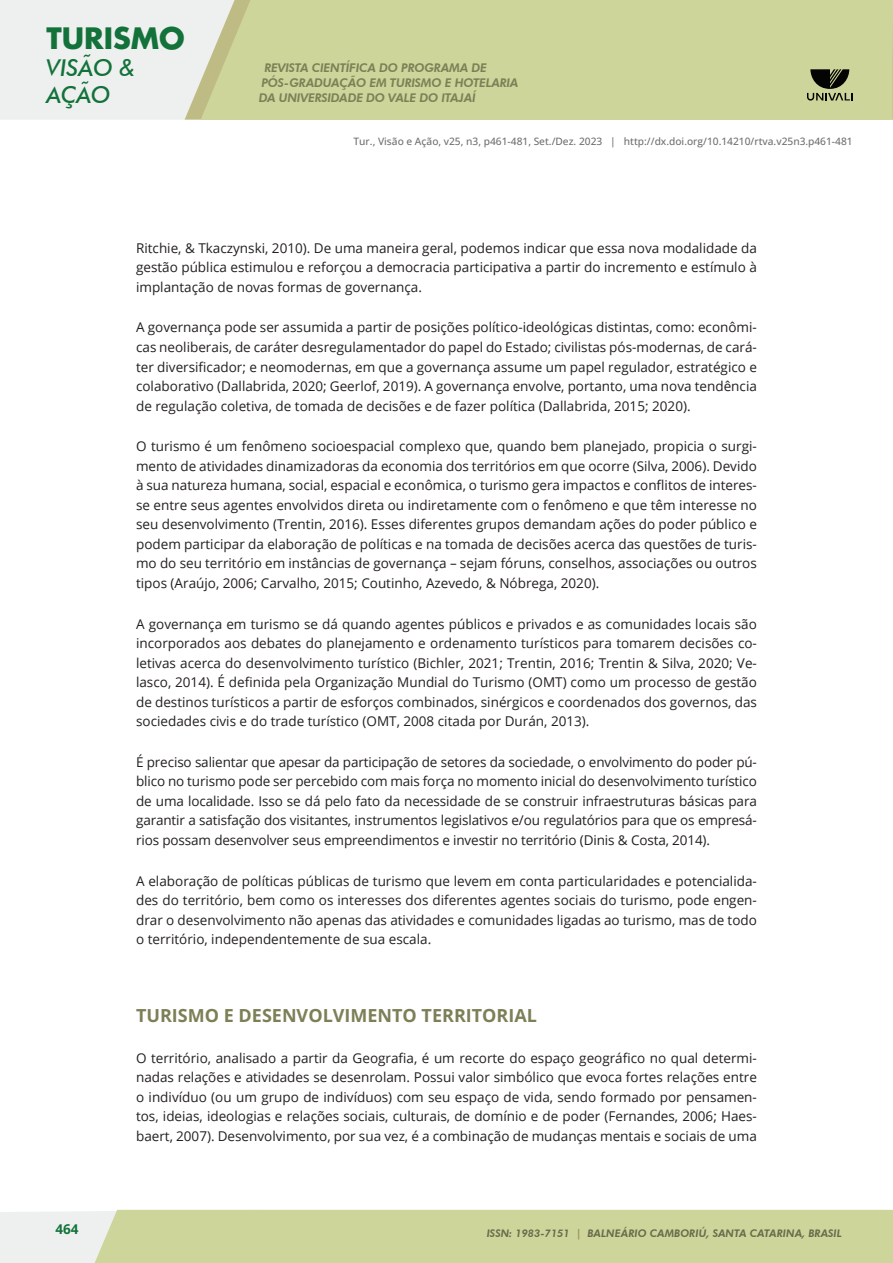
<style>
.page{position:relative;width:893px;height:1263px;background:#fff}
.page>*{position:absolute;margin:0;border:0;box-sizing:border-box;transform-origin:0 0}
.t1{font:700 28.8px "Futura";color:#13723a}
.t2{font:italic 500 23.25px/26.5px "Futura BT";color:#13723a}
.C_Art_-Título{font:700 18px "Open Sans";color:#7d8057}
.C_Art_-Texto{font:13.5px/19.5px "Open Sans";color:#231f20;text-align:justify}
.t3{font:700 13.5px "Open Sans";color:#13723a}
.t4{font:italic 800 12px/15px "Futura BT";letter-spacing:-.02em;color:#7d8057}
.t5{font:italic 800 10.5px "Futura BT";color:#696b4b}
.t6{font:500 10.2px "Open Sans";color:#6f706f}
.s1{color:#99905e}
</style>
<div class="page">
<div style="left:0;top:0;width:185px;height:120px;background:#eef0f0"></div>
<svg style="left:185px;top:0;width:708px;height:120px;background:#e4e5d9"></svg>
<div style="left:201px;top:0;width:691px;height:120px;background:#cdd59b"></div>
<svg style="left:0;top:1210px;width:893px;height:53px;background:#d0d8a5"></svg>
<svg style="left:807px;top:69px;width:46px;height:32px"></svg>
<h1 class="t1" style="left:46px;top:20px;width:140px">TURISMO</h1>
<h2 class="t2" style="left:46px;top:54px;width:90px">VISÃO &amp;<br>AÇÃO</h2>
<p class="t4" style="left:259px;top:60px;width:261px;text-indent:6px">REVISTA CIENTÍFICA DO PROGRAMA DE<br>PÓS-GRADUAÇÃO EM TURISMO E HOTELARIA<br>DA UNIVERSIDADE DO VALE DO ITAJAÍ</p>
<p class="t6" style="left:354px;top:134px;width:501px">Tur., Visão e Ação, v25, n3, p461-481, Set./Dez. 2023 | http://dx.doi.org/10.14210/rtva.v25n3.p461-481</p>
<p class="C_Art_-Texto" style="left:136px;top:238px;width:622px">Ritchie, &amp; Tkaczynski, 2010). De uma maneira geral, podemos indicar que essa nova modalidade da gestão pública estimulou e reforçou a democracia participativa a partir do incremento e estímulo à implantação de novas formas de governança.</p>
<p class="C_Art_-Texto" style="left:136px;top:317px;width:622px">A governança pode ser assumida a partir de posições político-ideológicas distintas, como: econômi&shy;cas neoliberais, de caráter desregulamentador do papel do Estado; civilistas pós-modernas, de cará&shy;ter diversificador; e neomodernas, em que a governança assume um papel regulador, estratégico e colaborativo (Dallabrida, 2020; Geerlof, 2019). A governança envolve, portanto, uma nova tendência de regulação coletiva, de tomada de decisões e de fazer política (Dallabrida, 2015; 2020).</p>
<p class="C_Art_-Texto" style="left:136px;top:436px;width:622px">O turismo é um fenômeno socioespacial complexo que, quando bem planejado, propicia o surgi&shy;mento de atividades dinamizadoras da economia dos territórios em que ocorre (Silva, 2006). Devido à sua natureza humana, social, espacial e econômica, o turismo gera impactos e conflitos de interes&shy;se entre seus agentes envolvidos direta ou indiretamente com o fenômeno e que têm interesse no seu desenvolvimento (Trentin, 2016). Esses diferentes grupos demandam ações do poder público e podem participar da elaboração de políticas e na tomada de decisões acerca das questões de turis&shy;mo do seu território em instâncias de governança – sejam fóruns, conselhos, associações ou outros tipos (Araújo, 2006; Carvalho, 2015; Coutinho, Azevedo, &amp; Nóbrega, 2020).</p>
<p class="C_Art_-Texto" style="left:136px;top:613px;width:622px">A governança em turismo se dá quando agentes públicos e privados e as comunidades locais são incorporados aos debates do planejamento e ordenamento turísticos para tomarem decisões co&shy;letivas acerca do desenvolvimento turístico (Bichler, 2021; Trentin, 2016; Trentin &amp; Silva, 2020; Ve&shy;lasco, 2014). É definida pela Organização Mundial do Turismo (OMT) como um processo de gestão de destinos turísticos a partir de esforços combinados, sinérgicos e coordenados dos governos, das sociedades civis e do trade turístico (OMT, 2008 citada por Durán, 2013).</p>
<p class="C_Art_-Texto" style="left:136px;top:752px;width:622px">É preciso salientar que apesar da participação de setores da sociedade, o envolvimento do poder pú&shy;blico no turismo pode ser percebido com mais força no momento inicial do desenvolvimento turístico de uma localidade. Isso se dá pelo fato da necessidade de se construir infraestruturas básicas para garantir a satisfação dos visitantes, instrumentos legislativos e/ou regulatórios para que os empresá&shy;rios possam desenvolver seus empreendimentos e investir no território (Dinis &amp; Costa, 2014).</p>
<p class="C_Art_-Texto" style="left:136px;top:870px;width:622px">A elaboração de políticas públicas de turismo que levem em conta particularidades e potencialida&shy;des do território, bem como os interesses dos diferentes agentes sociais do turismo, pode engen&shy;drar o desenvolvimento não apenas das atividades e comunidades ligadas ao turismo, mas de todo o território, independentemente de sua escala.</p>
<p class="C_Art_-Título" style="left:136px;top:1003px;width:402px">TURISMO E DESENVOLVIMENTO TERRITORIAL</p>
<p class="C_Art_-Texto" style="left:136px;top:1048px;width:622px">O território, analisado a partir da Geografia, é um recorte do espaço geográfico no qual determi&shy;nadas relações e atividades se desenrolam. Possui valor simbólico que evoca fortes relações entre o indivíduo (ou um grupo de indivíduos) com seu espaço de vida, sendo formado por pensamen&shy;tos, ideias, ideologias e relações sociais, culturais, de domínio e de poder (Fernandes, 2006; Haes&shy;baert, 2007). Desenvolvimento, por sua vez, é a combinação de mudanças mentais e sociais de uma</p>
<p class="t3" style="left:56px;top:1219px;width:25px">464</p>
<p class="t5" style="left:487px;top:1227px;width:357px">ISSN: 1983-7151 <span class="s1">|</span> BALNEÁRIO CAMBORIÚ, SANTA CATARINA, BRASIL</p>
</div>
